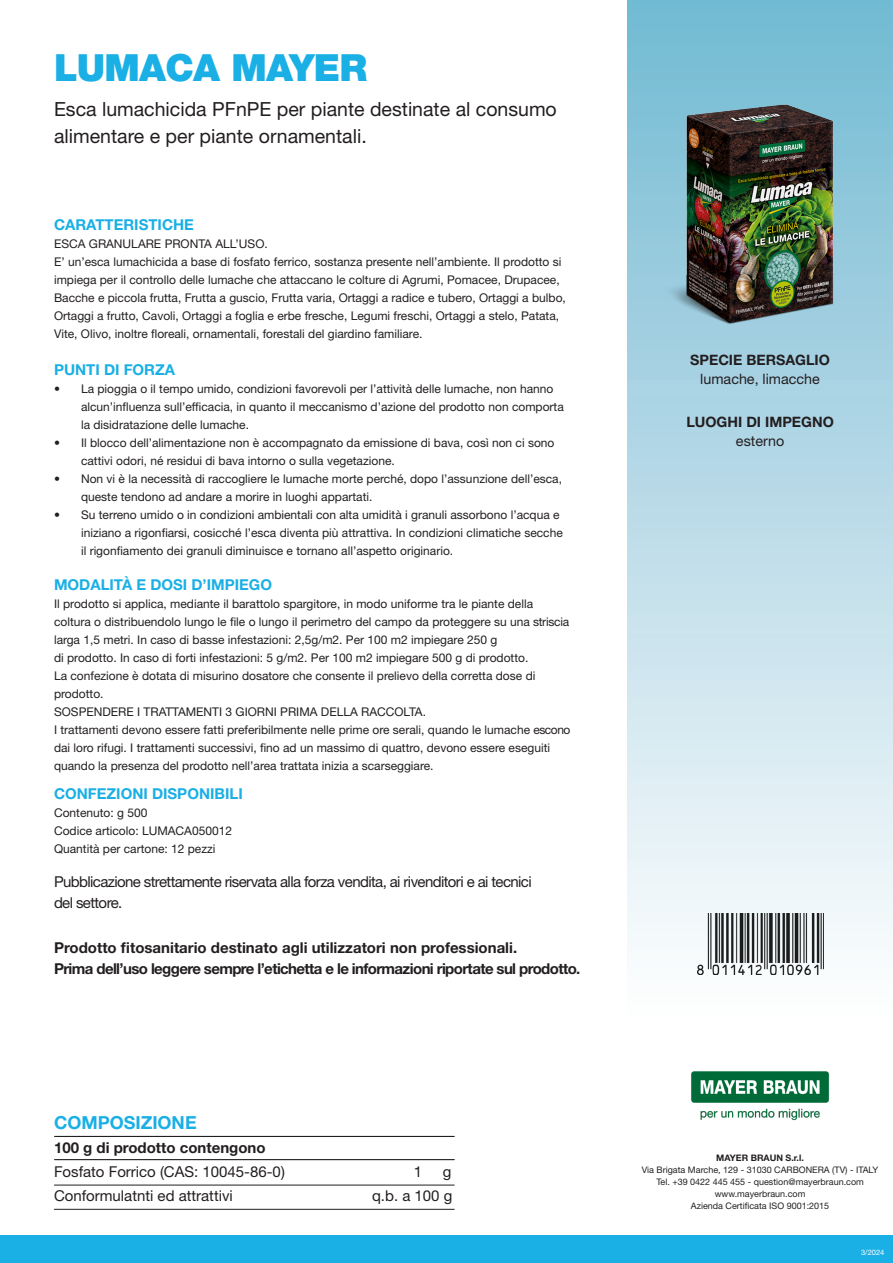
<style>
.page{position:relative;width:893px;height:1263px;background:#fff}
.page>*{position:absolute;margin:0;border:0;box-sizing:border-box;transform-origin:0 0}
.t1{font:900 37.5px "Helvetica Neue LT Std";letter-spacing:-.02em;color:#1aafe5}
.t2{font:19.5px/27px "Helvetica Neue LT Std";color:#231f20}
.t3{font:700 18px "Helvetica Neue LT Std";color:#1aafe5}
.t4{font:15px "Helvetica Neue LT Std";letter-spacing:-.04em;color:#231f20}
.t5{font:700 15px "Helvetica Neue LT Std";color:#231f20}
.t6{font:700 15px "Helvetica Neue LT Std";letter-spacing:-.04em;color:#231f20}
.t7{font:700 15px "Helvetica Neue LT Std";color:#1aafe5}
.t8{font:15px "Helvetica Neue LT Std";color:#231f20}
.t9{font:700 14.25px "Helvetica Neue LT Std";color:#231f20}
.t10{font:14.25px "Helvetica Neue LT Std";color:#231f20}
.t11{font:12px/18px "Helvetica Neue LT Std";color:#231f20}
.t12{font:9px "Helvetica Neue LT Std";color:#231f20}
.t13{font:700 9px "Helvetica Neue LT Std";color:#231f20}
.t14{font:7.5px "Helvetica Neue LT Std";color:#fff}
</style>
<div class="page">
<div style="left:627px;top:0;width:266px;height:1263px;background:linear-gradient(to bottom,#77bbd3,#fff)"></div>
<div style="left:0;top:1235px;width:893px;height:28px;background:#1aafe5"></div>
<img style="left:689px;top:1068px;width:142px;height:54px">
<img style="left:654px;top:83px;width:212px;height:243px">
<img style="left:697px;top:913px;width:126px;height:61px">
<hr style="left:55px;top:1136px;width:399px;height:1px;background:#231f20">
<hr style="left:54px;top:1209px;width:400px;height:1px;background:#231f20">
<hr style="left:54px;top:1185px;width:400px;height:1px;background:#231f20">
<hr style="left:55px;top:1159px;width:399px;height:1px;background:#231f20">
<p class="t1" style="left:54px;top:45px;width:315px">LUMACA MAYER</p>
<p class="t2" style="left:54px;top:95px;width:504px">Esca lumachicida PFnPE per piante destinate al consumo alimentare e per piante ornamentali.</p>
<p class="t7" style="left:54px;top:216px;width:141px">CARATTERISTICHE</p>
<p class="t11" style="left:54px;top:235px;width:215px">ESCA GRANULARE PRONTA ALL’USO.</p>
<p class="t11" style="left:54px;top:253px;width:513px">E’ un’esca lumachicida a base di fosfato ferrico, sostanza presente nell’ambiente. Il prodotto si impiega per il controllo delle lumache che attaccano le colture di Agrumi, Pomacee, Drupacee, Bacche e piccola frutta, Frutta a guscio, Frutta varia, Ortaggi a radice e tubero, Ortaggi a bulbo, Ortaggi a frutto, Cavoli, Ortaggi a foglia e erbe fresche, Legumi freschi, Ortaggi a stelo, Patata, Vite, Olivo, inoltre floreali, ornamentali, forestali del giardino familiare.</p>
<p class="t7" style="left:54px;top:361px;width:123px">PUNTI DI FORZA</p>
<p class="t11" style="left:81px;top:380px;width:484px;text-indent:-27px">• La pioggia o il tempo umido, condizioni favorevoli per l’attività delle lumache, non hanno alcun’influenza sull’efficacia, in quanto il meccanismo d’azione del prodotto non comporta la disidratazione delle lumache.</p>
<p class="t11" style="left:81px;top:434px;width:475px;text-indent:-27px">• Il blocco dell’alimentazione non è accompagnato da emissione di bava, così non ci sono cattivi odori, né residui di bava intorno o sulla vegetazione.</p>
<p class="t11" style="left:81px;top:470px;width:482px;text-indent:-27px">• Non vi è la necessità di raccogliere le lumache morte perché, dopo l’assunzione dell’esca, queste tendono ad andare a morire in luoghi appartati.</p>
<p class="t11" style="left:81px;top:506px;width:483px;text-indent:-27px">• Su terreno umido o in condizioni ambientali con alta umidità i granuli assorbono l’acqua e iniziano a rigonfiarsi, cosicché l’esca diventa più attrattiva. In condizioni climatiche secche il rigonfiamento dei granuli diminuisce e tornano all’aspetto originario.</p>
<p class="t7" style="left:54px;top:576px;width:220px">MODALITÀ E DOSI D’IMPIEGO</p>
<p class="t11" style="left:54px;top:595px;width:481px">Il prodotto si applica, mediante il barattolo spargitore, in modo uniforme tra le piante della</p>
<p class="t11" style="left:54px;top:613px;width:517px">coltura o distribuendolo lungo le file o lungo il perimetro del campo da proteggere su una striscia larga 1,5 metri. In caso di basse infestazioni: 2,5g/m2. Per 100 m2 impiegare 250 g</p>
<p class="t11" style="left:54px;top:649px;width:476px">di prodotto. In caso di forti infestazioni: 5 g/m2. Per 100 m2 impiegare 500 g di prodotto.</p>
<p class="t11" style="left:54px;top:667px;width:483px">La confezione è dotata di misurino dosatore che consente il prelievo della corretta dose di</p>
<p class="t11" style="left:54px;top:685px;width:51px">prodotto.</p>
<p class="t11" style="left:54px;top:703px;width:374px">SOSPENDERE I TRATTAMENTI 3 GIORNI PRIMA DELLA RACCOLTA.</p>
<p class="t11" style="left:54px;top:721px;width:518px">I trattamenti devono essere fatti preferibilmente nelle prime ore serali, quando le lumache escono dai loro rifugi. I trattamenti successivi, fino ad un massimo di quattro, devono essere eseguiti quando la presenza del prodotto nell’area trattata inizia a scarseggiare.</p>
<p class="t7" style="left:54px;top:784px;width:190px">CONFEZIONI DISPONIBILI</p>
<p class="t11" style="left:54px;top:803px;width:95px">Contenuto: g 500</p>
<p class="t11" style="left:54px;top:821px;width:180px">Codice articolo: LUMACA050012</p>
<p class="t11" style="left:54px;top:839px;width:163px">Quantità per cartone: 12 pezzi</p>
<p class="t4" style="left:54px;top:872px;width:479px">Pubblicazione strettamente riservata alla forza vendita, ai rivenditori e ai tecnici</p>
<p class="t4" style="left:54px;top:893px;width:70px">del settore.</p>
<p class="t5" style="left:54px;top:939px;width:465px">Prodotto fitosanitario destinato agli utilizzatori non professionali.</p>
<p class="t6" style="left:54px;top:960px;width:528px">Prima dell’uso leggere sempre l’etichetta e le informazioni riportate sul prodotto.</p>
<p class="t3" style="left:54px;top:1111px;width:144px">COMPOSIZIONE</p>
<p class="t5" style="left:54px;top:1138px;width:213px">100 g di prodotto contengono</p>
<p class="t8" style="left:54px;top:1163px;width:232px">Fosfato Forrico (CAS: 10045-86-0)</p>
<p class="t8" style="left:54px;top:1187px;width:180px">Conformulatnti ed attrattivi</p>
<p class="t4" style="left:414px;top:1163px;width:10px">1</p>
<p class="t4" style="left:443px;top:1163px;width:10px">g</p>
<p class="t4" style="left:372px;top:1187px;width:82px">q.b. a 100 g</p>
<p class="t9" style="left:690px;top:351px;width:141px">SPECIE BERSAGLIO</p>
<p class="t10" style="left:700px;top:370px;width:121px">lumache, limacche</p>
<p class="t9" style="left:686px;top:413px;width:149px">LUOGHI DI IMPEGNO</p>
<p class="t10" style="left:736px;top:432px;width:50px">esterno</p>
<p class="t13" style="left:716px;top:1152px;width:89px">MAYER BRAUN S.r.l.</p>
<p class="t12" style="left:642px;top:1164px;width:238px">Via Brigata Marche, 129 - 31030 CARBONERA (TV) - ITALY</p>
<p class="t12" style="left:656px;top:1176px;width:209px">Tel. +39 0422 445 455 - question@mayerbraun.com</p>
<p class="t12" style="left:715px;top:1188px;width:92px">www.mayerbraun.com</p>
<p class="t12" style="left:691px;top:1200px;width:140px">Azienda Certificata ISO 9001:2015</p>
<p class="t14" style="left:861px;top:1248px;width:25px">3/2024</p>
</div>
